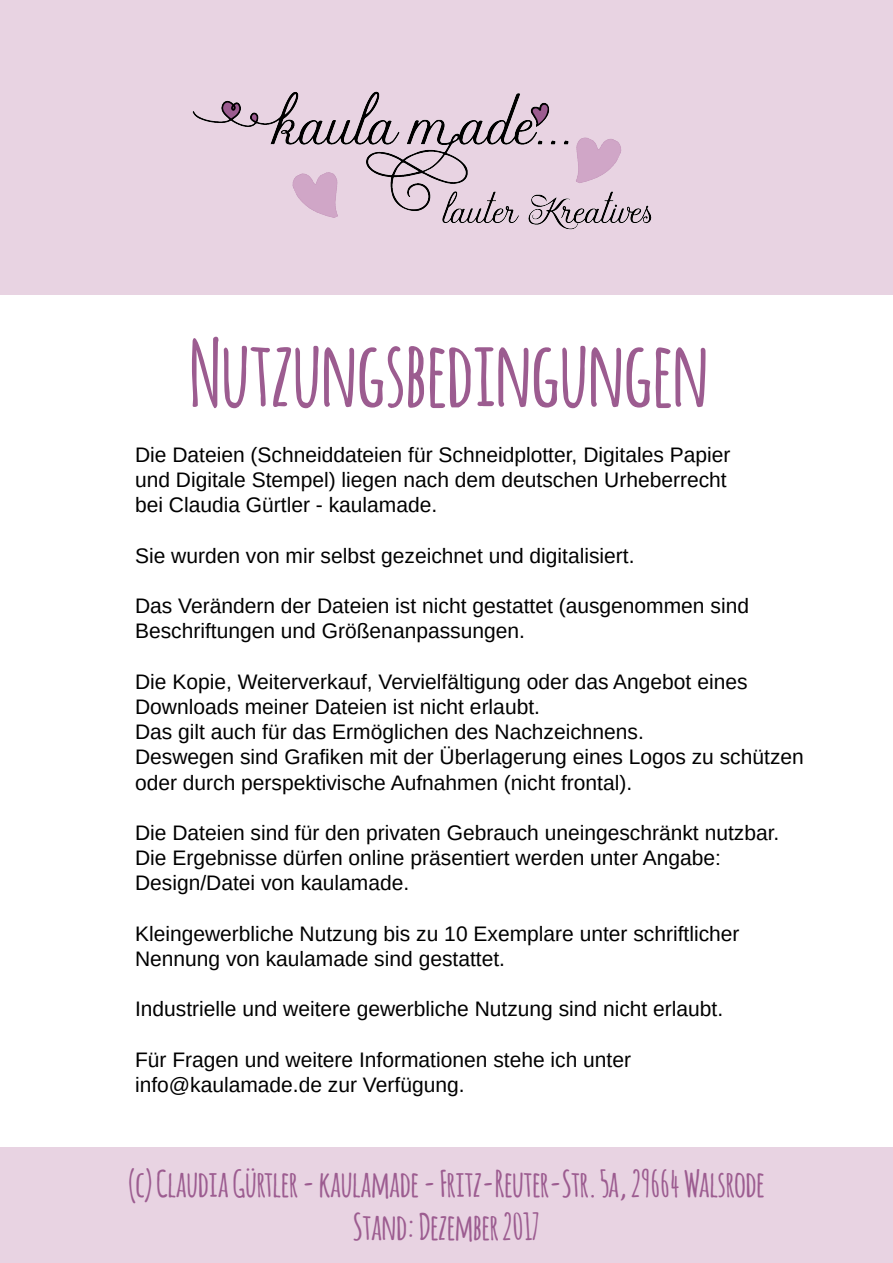
<style>
.page{position:relative;width:893px;height:1263px;background:#fff}
.page>*{position:absolute;margin:0;border:0;box-sizing:border-box;transform-origin:0 0}
.t1{font:700 90px "Amatic";color:#9c5c90}
.t2{font:700 36px/43.2px "Amatic";color:#9c5c90;text-align:center}
.t3{font:21px/25.2px "Arimo";color:#000}
</style>
<div class="page">
<div style="left:0;top:1148px;width:893px;height:115px;background:#e8d3e2"></div>
<div style="left:0;top:0;width:893px;height:294px;background:#e8d3e2"></div>
<img style="left:192px;top:91px;width:460px;height:139px">
<h1 class="t1" style="left:189px;top:309px;width:521px">Nutzungsbedingungen</h1>
<p class="t3" style="left:135px;top:442px;width:597px">Die Dateien (Schneiddateien für Schneidplotter, Digitales Papier und Digitale Stempel) liegen nach dem deutschen Urheberrecht bei Claudia Gürtler - kaulamade.</p>
<p class="t3" style="left:135px;top:543px;width:501px">Sie wurden von mir selbst gezeichnet und digitalisiert.</p>
<p class="t3" style="left:135px;top:593px;width:615px">Das Verändern der Dateien ist nicht gestattet (ausgenommen sind<br>Beschriftungen und Größenanpassungen.</p>
<p class="t3" style="left:135px;top:669px;width:670px">Die Kopie, Weiterverkauf, Vervielfältigung oder das Angebot eines Downloads meiner Dateien ist nicht erlaubt.<br>Das gilt auch für das Ermöglichen des Nachzeichnens.<br>Deswegen sind Grafiken mit der Überlagerung eines Logos zu schützen oder durch perspektivische Aufnahmen (nicht frontal).</p>
<p class="t3" style="left:135px;top:820px;width:646px">Die Dateien sind für den privaten Gebrauch uneingeschränkt nutzbar.<br>Die Ergebnisse dürfen online präsentiert werden unter Angabe:<br>Design/Datei von kaulamade.</p>
<p class="t3" style="left:135px;top:921px;width:606px">Kleingewerbliche Nutzung bis zu 10 Exemplare unter schriftlicher<br>Nennung von kaulamade sind gestattet.</p>
<p class="t3" style="left:135px;top:997px;width:590px">Industrielle und weitere gewerbliche Nutzung sind nicht erlaubt.</p>
<p class="t3" style="left:135px;top:1047px;width:498px">Für Fragen und weitere Informationen stehe ich unter info@kaulamade.de zur Verfügung.</p>
<h2 class="t2" style="left:128px;top:1161px;width:638px">(c) Claudia Gürtler - kaulamade - Fritz-Reuter-Str. 5a, 29664 Walsrode<br>Stand: Dezember 2017</h2>
</div>
